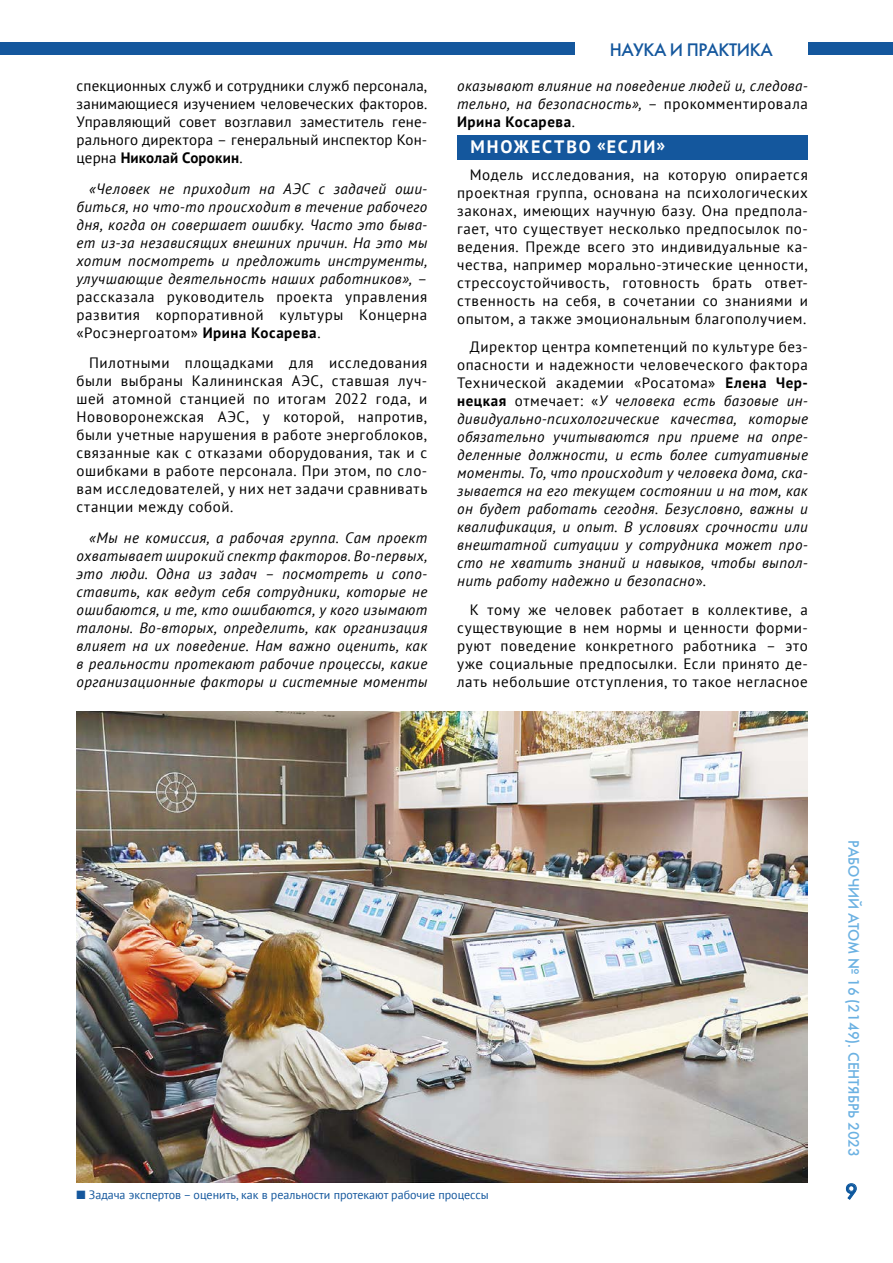
<style>
.page{position:relative;width:893px;height:1263px;background:#fff}
.page>*{position:absolute;margin:0;border:0;box-sizing:border-box;transform-origin:0 0}
.t1{font:21px "Futuris C";color:#0b569d}
.ОСНОВНОЙ_ТЕКСТ{font:700 18px "PT Sans";letter-spacing:.105em;color:#fff}
.t2{font:18px "Futuris C";letter-spacing:-.02em;color:#14579d}
.ОСНОВНОЙ_ТЕКСТ-2{font:italic 15px/18px "PT Sans";letter-spacing:.025em;color:#000;text-align:justify}
.ОСНОВНОЙ_ТЕКСТ-3{font:15px/18px "PT Sans";letter-spacing:.035em;color:#000;text-align:justify}
.t3{font:15px "Futuris C";color:#6bb1e2}
.ОСНОВНОЙ_ТЕКСТ-4{font:12px "PT Sans";color:#14579d}
.s1{font-weight:700}
.s2{font-style:normal}
.s3{font-weight:700;font-style:normal}
.s4{font-family:"Dixieland Normal"}
</style>
<div class="page">
<div style="left:808px;top:43px;width:85px;height:12px;background:#14579d"></div>
<div style="left:0;top:43px;width:574px;height:12px;background:#14579d"></div>
<svg style="left:846px;top:1183px;width:11px;height:17px"></svg>
<div style="left:457px;top:135px;width:351px;height:25px;background:#14579d"></div>
<img style="left:77px;top:712px;width:731px;height:470px">
<p class="ОСНОВНОЙ_ТЕКСТ-3" style="left:77px;top:76px;width:352px">спекционных служб и сотрудники служб персонала, занимающиеся изучением человеческих факторов.<br>Управляющий совет возглавил заместитель гене&shy;рального директора – генеральный инспектор Кон&shy;церна <span class="s1">Николай Сорокин</span>.</p>
<p class="ОСНОВНОЙ_ТЕКСТ-2" style="left:77px;top:179px;width:352px;text-indent:13px">«Человек не приходит на АЭС с задачей оши&shy;биться, но что-то происходит в течение рабочего дня, когда он совершает ошибку. Часто это быва&shy;ет из-за независящих внешних причин. На это мы хотим посмотреть и предложить инструменты, улучшающие деятельность наших работников», <span class="s2">– рассказала руководитель проекта управления развития корпоративной культуры Концерна «Росэнергоатом»</span> <span class="s3">Ирина Косарева</span><span class="s2">.</span></p>
<p class="ОСНОВНОЙ_ТЕКСТ-3" style="left:77px;top:354px;width:352px;text-indent:13px">Пилотными площадками для исследования были выбраны Калининская АЭС, ставшая луч&shy;шей атомной станцией по итогам 2022 года, и Нововоронежская АЭС, у которой, напротив, были учетные нарушения в работе энергоблоков, связанные как с отказами оборудования, так и с ошибками в работе персонала. При этом, по сло&shy;вам исследователей, у них нет задачи сравнивать станции между собой.</p>
<p class="ОСНОВНОЙ_ТЕКСТ-2" style="left:77px;top:528px;width:352px;text-indent:13px">«Мы не комиссия, а рабочая группа. Сам проект охватывает широкий спектр факторов. Во-первых, это люди. Одна из задач – посмотреть и сопо&shy;ставить, как ведут себя сотрудники, которые не ошибаются, и те, кто ошибаются, у кого изымают талоны. Во-вторых, определить, как организация влияет на их поведение. Нам важно оценить, как в реальности протекают рабочие процессы, какие организационные факторы и системные моменты</p>
<p class="t2" style="left:610px;top:38px;width:165px">НАУКА И ПРАКТИКА</p>
<p class="ОСНОВНОЙ_ТЕКСТ-2" style="left:457px;top:76px;width:352px">оказывают влияние на поведение людей и, следова&shy;тельно, на безопасность», <span class="s2">– прокомментировала </span><span class="s3">Ирина Косарева</span><span class="s2">.</span></p>
<p class="ОСНОВНОЙ_ТЕКСТ" style="left:471px;top:135px;width:196px">МНОЖЕСТВО «ЕСЛИ»</p>
<p class="ОСНОВНОЙ_ТЕКСТ-3" style="left:457px;top:165px;width:352px;text-indent:13px">Модель исследования, на которую опирается проектная группа, основана на психологических законах, имеющих научную базу. Она предпола&shy;гает, что существует несколько предпосылок по&shy;ведения. Прежде всего это индивидуальные ка&shy;чества, например морально-этические ценности, стрессоустойчивость, готовность брать ответ&shy;ственность на себя, в сочетании со знаниями и опытом, а также эмоциональным благополучием.</p>
<p class="ОСНОВНОЙ_ТЕКСТ-2" style="left:457px;top:338px;width:352px;text-indent:13px"><span class="s2">Директор центра компетенций по культуре без&shy;опасности и надежности человеческого фактора Технической академии «Росатома»</span> <span class="s3">Елена Чер&shy;нецкая</span> <span class="s2">отмечает: «</span>У человека есть базовые ин&shy;дивидуально-психологические качества, которые обязательно учитываются при приеме на опре&shy;деленные должности, и есть более ситуативные моменты. То, что происходит у человека дома, ска&shy;зывается на его текущем состоянии и на том, как он будет работать сегодня. Безусловно, важны и квалификация, и опыт. В условиях срочности или внештатной ситуации у сотрудника может про&shy;сто не хватить знаний и навыков, чтобы выпол&shy;нить работу надежно и безопасно<span class="s2">».</span></p>
<p class="ОСНОВНОЙ_ТЕКСТ-3" style="left:457px;top:600px;width:352px;text-indent:13px">К тому же человек работает в коллективе, а существующие в нем нормы и ценности форми&shy;руют поведение конкретного работника – это уже социальные предпосылки. Если принято де&shy;лать небольшие отступления, то такое негласное</p>
<p class="ОСНОВНОЙ_ТЕКСТ-4" style="left:77px;top:1187px;width:414px"><span class="s4">n</span> Задача экспертов – оценить, как в реальности протекают рабочие процессы</p>
<p class="t3" style="left:863px;top:840px;width:319px;rotate:90deg">РАБОЧИЙ АТОМ № 16 (2149). СЕНТЯБРЬ 2023</p>
<h1 class="t1" style="left:845px;top:1179px;width:14px">9</h1>
</div>
